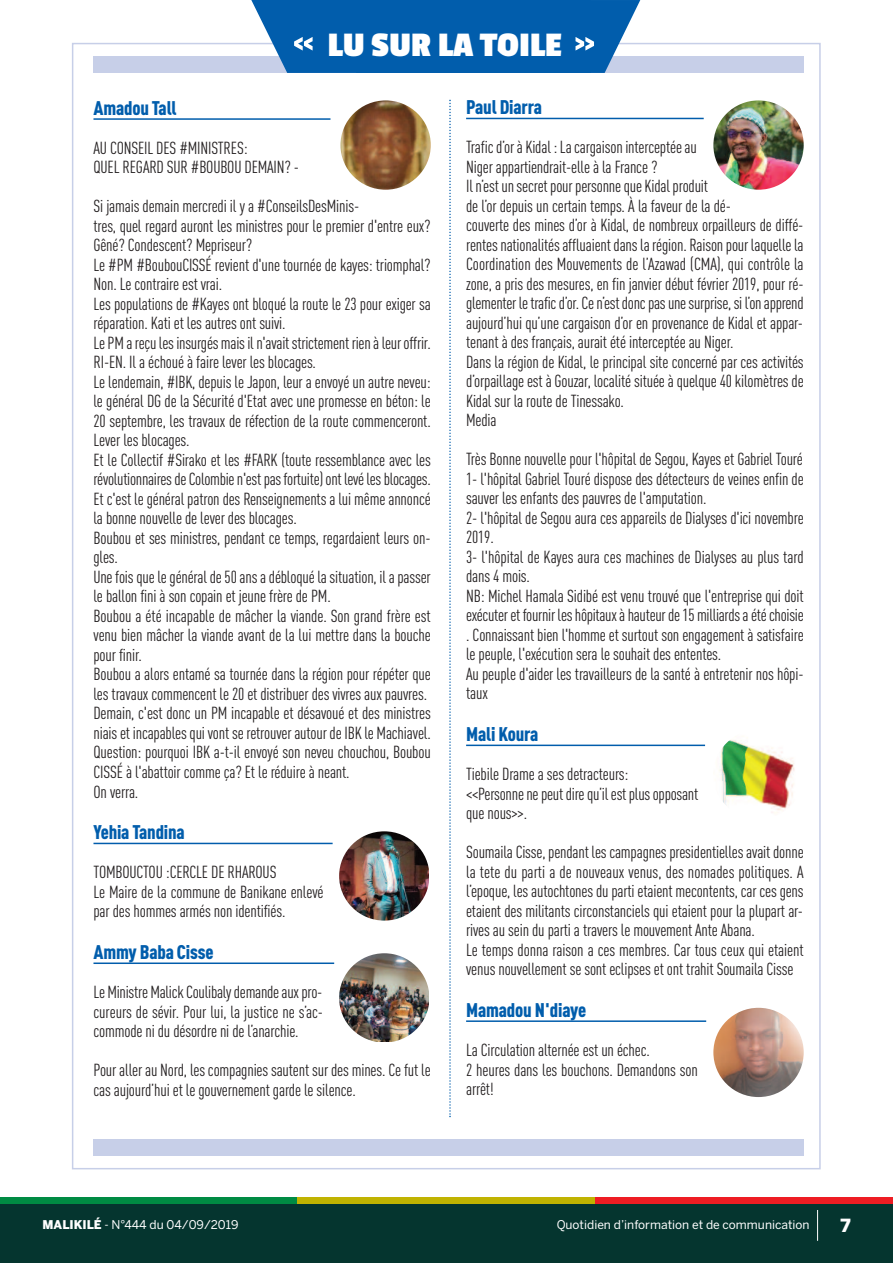
<style>
.page{position:relative;width:893px;height:1263px;background:#fff}
.page>*{position:absolute;margin:0;border:0;box-sizing:border-box;transform-origin:0 0}
.t1{font:700 36px "Passion One";color:#fff}
.t2{font:900 condensed 19.5px "DIN Pro";letter-spacing:-.01em;color:#015dac}
.t3{font:900 18px "Benton Sans";color:#fff}
.t4{font:condensed 17.25px/19.5px "DIN Pro";letter-spacing:-.01em;color:#231f20}
.t5{font:12px "Benton Sans";color:#fff}
.s1{font-weight:900}
</style>
<div class="page">
<div style="left:0;top:1203px;width:893px;height:60px;background:#05352f"></div>
<div style="left:0;top:1197px;width:298px;height:6px;background:#008b43"></div>
<div style="left:298px;top:1197px;width:297px;height:6px;background:#c0b301"></div>
<div style="left:595px;top:1197px;width:297px;height:6px;background:#ee1d23"></div>
<hr style="left:817px;top:1210px;width:1px;height:31px;background:#fff">
<div style="left:93px;top:57px;width:711px;height:16px;background:#c7cfe8"></div>
<div style="left:93px;top:1139px;width:711px;height:16px;background:#c7cfe8"></div>
<hr style="left:93px;top:118px;width:237px;height:2px;background:#015dac">
<hr style="left:93px;top:843px;width:240px;height:1px;background:#015dac">
<hr style="left:93px;top:962px;width:241px;height:2px;background:#015dac">
<hr style="left:466px;top:118px;width:238px;height:1px;background:#015dac">
<hr style="left:466px;top:745px;width:239px;height:1px;background:#015dac">
<hr style="left:466px;top:1020px;width:240px;height:2px;background:#015dac">
<svg style="left:449px;top:100px;width:2px;height:1017px"></svg>
<svg style="left:251px;top:0;width:389px;height:73px;background:#176bb3"></svg>
<img style="left:340px;top:100px;width:91px;height:90px;border-radius:50%">
<img style="left:339px;top:831px;width:90px;height:89px;border-radius:50%">
<img style="left:713px;top:100px;width:91px;height:90px;border-radius:50%">
<img style="left:719px;top:740px;width:76px;height:73px">
<img style="left:713px;top:1008px;width:91px;height:89px;border-radius:50%">
<img style="left:339px;top:953px;width:90px;height:89px;border-radius:50%">
<h1 class="t1" style="left:328px;top:26px;width:235px">LU SUR LA TOILE</h1>
<p class="t2" style="left:93px;top:101px;width:85px">Amadou Tall</p>
<p class="t4" style="left:93px;top:140px;width:207px">AU CONSEIL DES #MINISTRES:<br>QUEL REGARD SUR #BOUBOU DEMAIN? -</p>
<p class="t4" style="left:93px;top:198px;width:339px">Si jamais demain mercredi il y a #ConseilsDesMinis-<br>tres, quel regard auront les ministres pour le premier d'entre eux?<br>Gêné? Condescent? Mepriseur?<br>Le #PM #BoubouCISSÉ revient d'une tournée de kayes: triomphal?<br>Non. Le contraire est vrai.<br>Les populations de #Kayes ont bloqué la route le 23 pour exiger sa réparation. Kati et les autres ont suivi.<br>Le PM areçulesinsurgésmaisiln'avaitstrictement rienàleuroffrir.<br>RI-EN. Il a échoué à faire lever les blocages.<br>Le lendemain, #IBK, depuis le Japon, leur a envoyé un autre neveu: le général DG de la Sécurité d'Etat avec une promesse en béton: le 20 septembre, les travaux de réfection de la route commenceront.<br>Lever les blocages.<br>Et le Collectif #Sirako et les #FARK (toute ressemblance avec les révolutionnairesdeColombien'estpasfortuite)ont levélesblocages.<br>Et c'est le général patron des Renseignements a lui même annoncé la bonne nouvelle de lever des blocages.<br>Boubou et ses ministres, pendant ce temps, regardaient leurs on&shy;gles.<br>Une fois que le général de 50 ans a débloqué la situation, il a passer le ballon fini à son copain et jeune frère de PM.<br>Boubou a été incapable de mâcher la viande. Son grand frère est venu bien mâcher la viande avant de la lui mettre dans la bouche pour finir.<br>Boubou a alors entamé sa tournée dans la région pour répéter que les travaux commencent le 20 et distribuer des vivres aux pauvres.<br>Demain, c'est donc un PM incapable et désavoué et des ministres niais et incapables qui vont se retrouver autour de IBK le Machiavel.<br>Question: pourquoi IBK a-t-il envoyé son neveu chouchou, Boubou CISSÉ à l'abattoir comme ça? Et le réduire à neant.<br>On verra.</p>
<p class="t2" style="left:93px;top:825px;width:93px">Yehia Tandina</p>
<p class="t4" style="left:93px;top:864px;width:232px">TOMBOUCTOU :CERCLE DE RHAROUS<br>Le Maire de la commune de Banikane enlevé par des hommes armés non identifiés.</p>
<p class="t2" style="left:93px;top:945px;width:122px">Ammy Baba Cisse</p>
<p class="t4" style="left:93px;top:984px;width:231px;text-align:justify">LeMinistreMalickCoulibalydemandeauxpro&shy;cureurs de sévir. Pour lui, la justice ne s’ac&shy;commode ni du désordre ni de l’anarchie.</p>
<p class="t4" style="left:93px;top:1062px;width:339px">Pour aller au Nord, les compagnies sautent sur des mines. Ce fut le cas aujourd’hui et le gouvernement garde le silence.</p>
<p class="t2" style="left:466px;top:100px;width:78px">Paul Diarra</p>
<p class="t4" style="left:466px;top:139px;width:339px">Trafic d’or à Kidal : La cargaison interceptée au<br>Niger appartiendrait-elle à la France ?<br>Iln’estunsecretpourpersonneque Kidalproduit<br>de l’or depuis un certain temps. À la faveur de la dé-<br>couverte des mines d’or à Kidal, de nombreux orpailleurs de diffé&shy;rentes nationalités affluaient dans la région. Raison pour laquelle la Coordination des Mouvements de l’Azawad (CMA), qui contrôle la zone, a pris des mesures, en fin janvier début février 2019, pour ré&shy;glementer letraficd’or.Cen’estdoncpasunesurprise,si l’onapprend aujourd’hui qu’une cargaison d’or en provenance de Kidal et appar&shy;tenant à des français, aurait été interceptée au Niger.<br>Dans la région de Kidal, le principal site concerné par ces activités d’orpaillage est à Gouzar, localité située à quelque 40 kilomètres de Kidal sur la route de Tinessako.<br>Media</p>
<p class="t4" style="left:466px;top:451px;width:339px">Très Bonne nouvelle pour l'hôpital de Segou, Kayes et Gabriel Touré 1- l'hôpital Gabriel Touré dispose des détecteurs de veines enfin de sauver les enfants des pauvres de l'amputation.<br>2- l'hôpital de Segou aura ces appareils de Dialyses d'ici novembre 2019.<br>3- l'hôpital de Kayes aura ces machines de Dialyses au plus tard dans 4 mois.<br>NB: Michel Hamala Sidibé est venu trouvé que l'entreprise qui doit exécuteret fournir leshôpitauxàhauteurde15milliardsaétéchoisie . Connaissant bien l'homme et surtout son engagement à satisfaire le peuple, l'exécution sera le souhait des ententes.<br>Au peuple d'aider les travailleurs de la santé à entretenir nos hôpi&shy;taux</p>
<p class="t2" style="left:466px;top:727px;width:74px">Mali Koura</p>
<p class="t4" style="left:466px;top:766px;width:234px">Tiebile Drame a ses detracteurs: &lt;&lt;Personnenepeutdirequ’ilestplusopposant que nous&gt;&gt;.</p>
<p class="t4" style="left:466px;top:844px;width:339px">Soumaila Cisse, pendant les campagnes presidentielles avait donne la tete du parti a de nouveaux venus, des nomades politiques. A l’epoque, les autochtones du parti etaient mecontents, car ces gens etaient des militants circonstanciels qui etaient pour la plupart ar&shy;rives au sein du parti a travers le mouvement Ante Abana.<br>Le temps donna raison a ces membres. Car tous ceux qui etaient venus nouvellement se sont eclipses et ont trahit Soumaila Cisse</p>
<p class="t2" style="left:466px;top:1003px;width:122px">Mamadou N'diaye</p>
<p class="t4" style="left:466px;top:1042px;width:233px">La Circulation alternée est un échec.<br>2 heures dans les bouchons. Demandons son arrêt!</p>
<p class="t5" style="left:43px;top:1218px;width:197px"><span class="s1">MALIKILÉ</span> - N°444 du 04/09/2019</p>
<p class="t5" style="left:557px;top:1218px;width:254px">Quotidien d’information et de communication</p>
<p class="t3" style="left:841px;top:1215px;width:11px">7</p>
</div>
